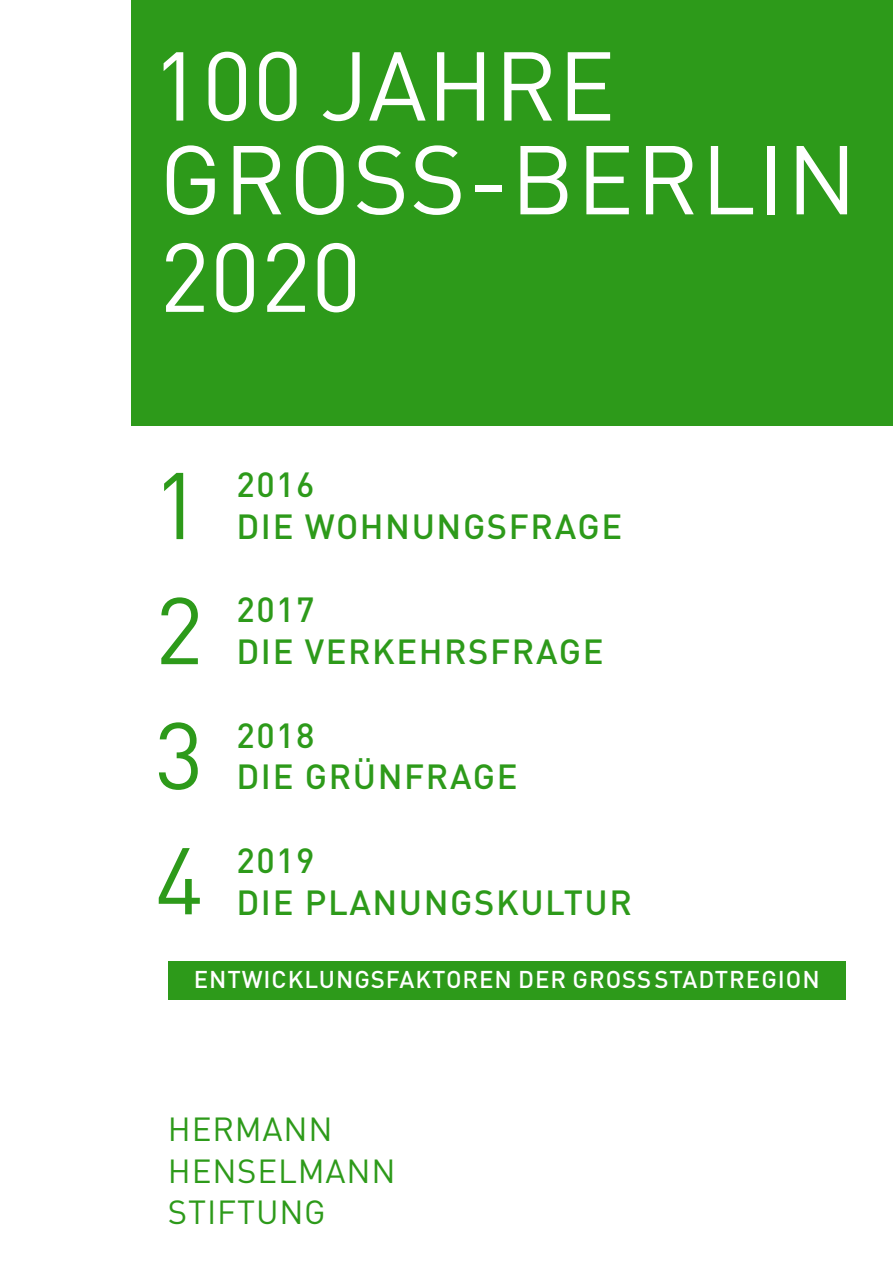
<style>
.page{position:relative;width:893px;height:1263px;background:#fff}
.page>*{position:absolute;margin:0;border:0;box-sizing:border-box;transform-origin:0 0}
.t1{font:96px/95.6px "DIN";letter-spacing:.005em;color:#fff}
.t2{font:93px/125px "DIN";color:#2d9a1a;text-align:justify}
.t3{font:500 34.5px/41.8px "DIN";letter-spacing:.045em;color:#2d9a1a}
.t4{font:33px/41.5px "DIN";letter-spacing:.025em;color:#2d9a1a}
.t5{font:500 24.75px "DIN";letter-spacing:.05em;color:#fff}
.t6{font:500 24px "DIN";letter-spacing:.04em;color:#fff}
</style>
<div class="page">
<div style="left:132px;top:0;width:761px;height:425px;background:#2d9a1a"></div>
<div style="left:168px;top:961px;width:677px;height:38px;background:#2d9a1a"></div>
<h1 class="t1" style="left:152px;top:49px;width:707px">100 JAHRE<br>GROSS-BERLIN<br>2020</h1>
<h2 class="t2" style="left:152px;top:454px;width:53px">1<br>2<br>3<br>4</h2>
<p class="t3" style="left:236px;top:464px;width:387px">2016<br>DIE WOHNUNGSFRAGE</p>
<p class="t3" style="left:236px;top:590px;width:369px">2017<br>DIE VERKEHRSFRAGE</p>
<p class="t3" style="left:236px;top:715px;width:283px">2018<br>DIE GRÜNFRAGE</p>
<p class="t3" style="left:236px;top:840px;width:397px">2019<br>DIE PLANUNGSKULTUR</p>
<p class="t6" style="left:194px;top:965px;width:627px">ENTWICKLUNGSFAKTOREN DER GROSSSTADTREGION</p>
<p class="t5" style="left:260px;top:966px;width:351px">IN DER GROSSSTADTREGION</p>
<p class="t4" style="left:168px;top:1112px;width:229px">HERMANN<br>HENSELMANN<br>STIFTUNG</p>
</div>
